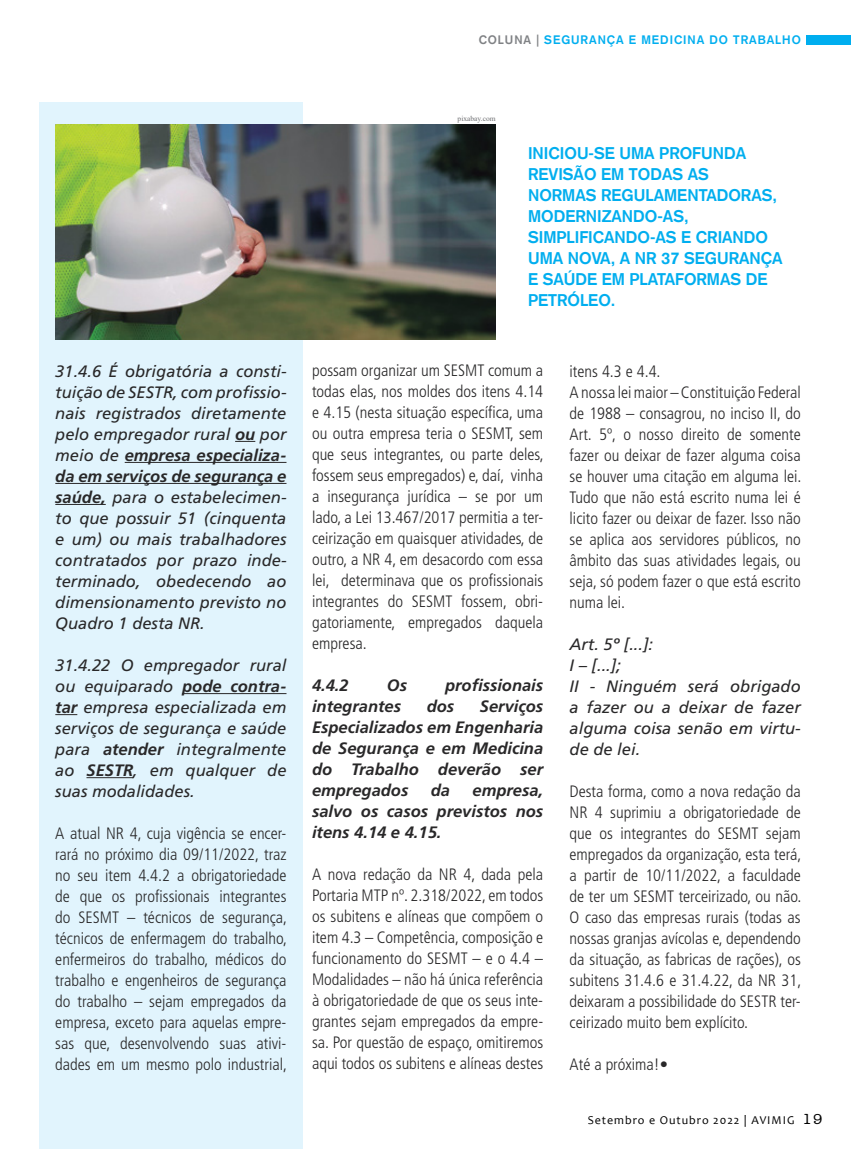
<style>
.page{position:relative;width:851px;height:1149px;background:#fff}
.page>*{position:absolute;margin:0;border:0;box-sizing:border-box;transform-origin:0 0}
.t1{font:300 condensed 16.5px/21px "Frutiger LT Std";color:#292829;text-align:justify}
.t2{font:italic 16.5px/21px "Frutiger LT Std";color:#292829;text-align:justify}
.t3{font:italic 700 16.5px/21px "Frutiger LT Std";color:#292829;text-align:justify}
.t4{font:700 16.5px/21px "Basic Commercial LT Com";color:#00aeef}
.t5{font:700 12px "Basic Commercial LT Com";letter-spacing:.08em;color:#00aeef}
.t6{font:12px "Candara";letter-spacing:.08em;color:#000}
.t7{font:7.5px "Times New Roman";color:#6d6e71}
.s1{color:#808285}
.s2{font-weight:700}
.s3{font-family:"American Typewriter BT";font-size:15px}
</style>
<div class="page">
<div style="left:39px;top:102px;width:263px;height:1046px;background:#e1f4fd"></div>
<div style="left:806px;top:35px;width:44px;height:9px;background:#00aeef"></div>
<svg style="left:235px;top:441px;width:20px;height:1px"></svg>
<hr style="left:125px;top:462px;width:161px;height:1px;background:#292829">
<hr style="left:55px;top:483px;width:231px;height:1px;background:#292829">
<hr style="left:55px;top:504px;width:51px;height:1px;background:#292829">
<hr style="left:182px;top:693px;width:104px;height:1px;background:#292829">
<svg style="left:55px;top:714px;width:22px;height:1px"></svg>
<hr style="left:86px;top:777px;width:47px;height:1px;background:#292829">
<img style="left:55px;top:124px;width:440px;height:215px">
<p class="t5" style="left:478px;top:33px;width:323px"><span class="s1">COLUNA |</span> SEGURANÇA E MEDICINA DO TRABALHO</p>
<p class="t2" style="left:55px;top:360px;width:233px">31.4.6 É obrigatória a consti&shy;tuição de SESTR, com profissio&shy;nais registrados diretamente pelo empregador rural <span class="s2">ou</span> por meio de <span class="s2">empresa especializa&shy;da em serviços de segurança e saúde,</span> para o estabelecimen&shy;to que possuir 51 (cinquenta e um) ou mais trabalhadores contratados por prazo inde&shy;terminado, obedecendo ao dimensionamento previsto no Quadro 1 desta NR.</p>
<p class="t2" style="left:55px;top:654px;width:233px">31.4.22 O empregador rural ou equiparado <span class="s2">pode contra&shy;tar</span> empresa especializada em serviços de segurança e saúde para <span class="s2">atender</span> integralmente ao <span class="s2">SESTR</span>, em qualquer de suas modalidades.</p>
<p class="t1" style="left:55px;top:822px;width:233px">A atual NR 4, cuja vigência se encer&shy;rará no próximo dia 09/11/2022, traz no seu item 4.4.2 a obrigatoriedade de que os profissionais integrantes do SESMT – técnicos de segurança, técnicos de enfermagem do trabalho, enfermeiros do trabalho, médicos do trabalho e engenheiros de segurança do trabalho – sejam empregados da empresa, exceto para aquelas empre&shy;sas que, desenvolvendo suas ativi&shy;dades em um mesmo polo industrial,</p>
<p class="t7" style="left:457px;top:113px;width:40px">pixabay.com</p>
<p class="t4" style="left:528px;top:142px;width:256px">INICIOU-SE UMA PROFUNDA<br>REVISÃO EM TODAS AS<br>NORMAS REGULAMENTADORAS,<br>MODERNIZANDO-AS,<br>SIMPLIFICANDO-AS E CRIANDO<br>UMA NOVA, A NR 37 SEGURANÇA<br>E SAÚDE EM PLATAFORMAS DE<br>PETRÓLEO.</p>
<p class="t1" style="left:312px;top:359px;width:233px">possam organizar um SESMT comum a todas elas, nos moldes dos itens 4.14 e 4.15 (nesta situação específica, uma ou outra empresa teria o SESMT, sem que seus integrantes, ou parte deles, fossem seus empregados) e, daí, vinha a insegurança jurídica – se por um lado, a Lei 13.467/2017 permitia a ter&shy;ceirização em quaisquer atividades, de outro, a NR 4, em desacordo com essa lei, determinava que os profissionais integrantes do SESMT fossem, obri&shy;gatoriamente, empregados daquela empresa.</p>
<p class="t3" style="left:312px;top:674px;width:38px">4.4.2</p>
<p class="t3" style="left:387px;top:674px;width:22px">Os</p>
<p class="t3" style="left:445px;top:674px;width:100px">profissionais</p>
<p class="t3" style="left:312px;top:695px;width:90px">integrantes</p>
<p class="t3" style="left:426px;top:695px;width:29px">dos</p>
<p class="t3" style="left:312px;top:695px;width:233px;text-indent:168px">Serviços Especializados em Engenharia de Segurança e em Medicina do Trabalho deverão ser empregados</p>
<p class="t3" style="left:431px;top:779px;width:21px">da</p>
<p class="t3" style="left:312px;top:779px;width:233px;text-indent:160px">empresa, salvo os casos previstos nos itens 4.14 e 4.15.</p>
<p class="t1" style="left:312px;top:863px;width:233px">A nova redação da NR 4, dada pela Portaria MTP nº. 2.318/2022, em todos os subitens e alíneas que compõem o item 4.3 – Competência, composição e funcionamento do SESMT – e o 4.4 – Modalidades – não há única referência à obrigatoriedade de que os seus inte&shy;grantes sejam empregados da empre&shy;sa. Por questão de espaço, omitiremos aqui todos os subitens e alíneas destes</p>
<p class="t1" style="left:569px;top:360px;width:233px;text-align:left">itens 4.3 e 4.4.<br>A nossa lei maior – Constituição Federal de 1988 – consagrou, no inciso II, do<br>Art. 5º, o nosso direito de somente fazer ou deixar de fazer alguma coisa se houver uma citação em alguma lei.<br>Tudo que não está escrito numa lei é licito fazer ou deixar de fazer. Isso não se aplica aos servidores públicos, no âmbito das suas atividades legais, ou seja, só podem fazer o que está escrito numa lei.</p>
<p class="t2" style="left:569px;top:633px;width:233px;text-align:left">Art. 5º [...]:<br>I – [...];<br>II - Ninguém será obrigado a fazer ou a deixar de fazer alguma coisa senão em virtu&shy;de de lei.</p>
<p class="t1" style="left:569px;top:780px;width:233px">Desta forma, como a nova redação da NR 4 suprimiu a obrigatoriedade de que os integrantes do SESMT sejam empregados da organização, esta terá, a partir de 10/11/2022, a faculdade de ter um SESMT terceirizado, ou não.<br>O caso das empresas rurais (todas as nossas granjas avícolas e, dependendo da situação, as fabricas de rações), os subitens 31.4.6 e 31.4.22, da NR 31, deixaram a possibilidade do SESTR ter&shy;ceirizado muito bem explícito.</p>
<p class="t1" style="left:569px;top:1053px;width:100px">Até a próxima!•</p>
<p class="t6" style="left:587px;top:1112px;width:236px">Setembro e Outubro 2022 | AVIMIG <span class="s3">19</span></p>
</div>
